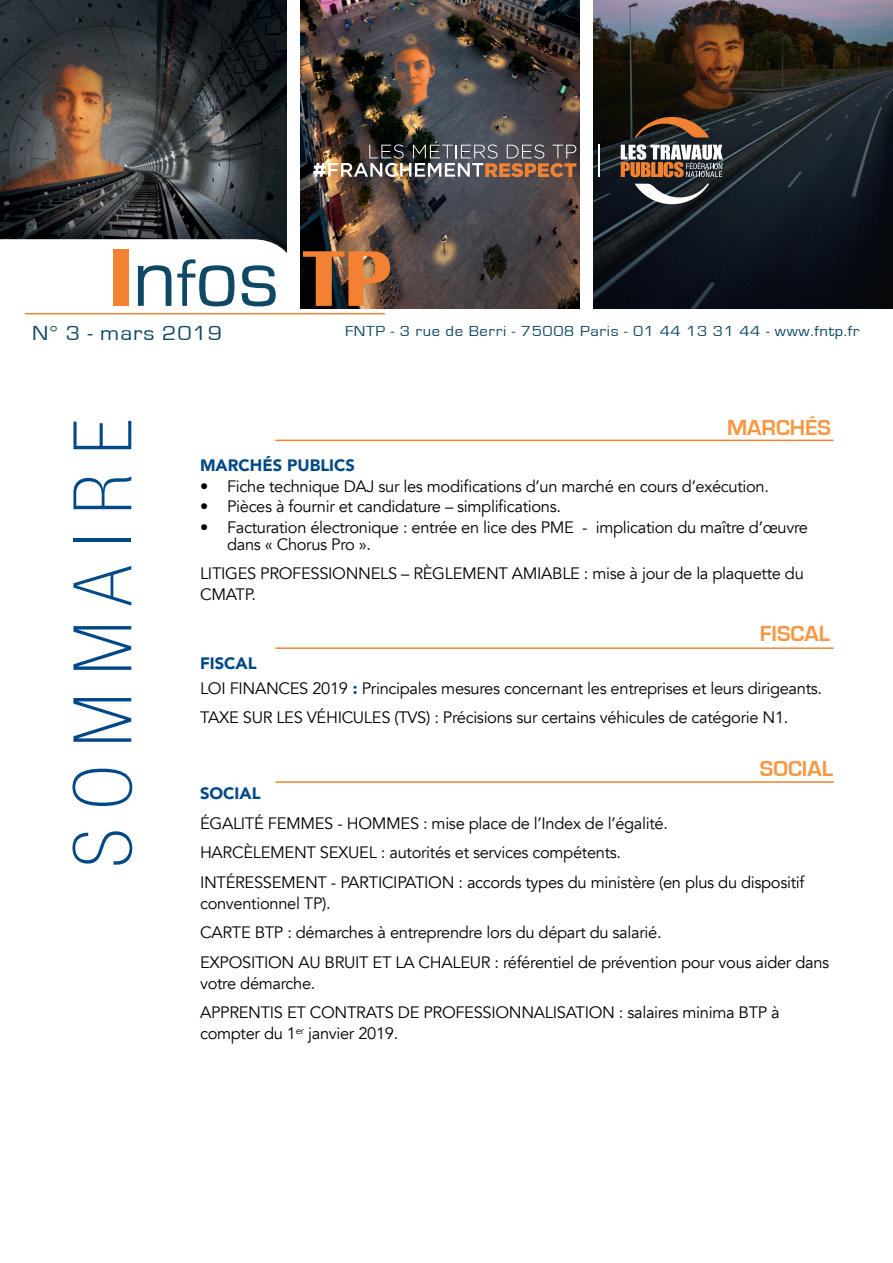
<style>
.page{position:relative;width:893px;height:1263px;background:#fff}
.page>*{position:absolute;margin:0;border:0;box-sizing:border-box;transform-origin:0 0}
.t1{font:85.5px "Eurostile";color:#0e4865}
.t2{font:100 condensed 81px "Helvetica Neue";color:#004886}
.t3{font:700 22.5px "Eurostile";color:#f79741}
.t4{font:21px "Eurostile";letter-spacing:.04em;color:#0e4865;scale:1.11 1}
.t5{font:16.5px/29.5px "Avenir";letter-spacing:-.02em;color:#000001}
.t6{font:900 16.5px "Avenir";color:#004886}
.t7{font:15px "Eurostile";letter-spacing:.04em;color:#0e4865;scale:1.11 1}
.s1{font-family:"Britannic";font-weight:700;font-size:84.3px;color:#f28231}
.s2{font-size:69px}
.s3{font-family:"Britannic";font-weight:700;font-size:81.9px;color:#f28231}
.s4{font-weight:900;color:#004886}
</style>
<div class="page">
<img style="left:0;top:0;width:287px;height:239px">
<img style="left:593px;top:0;width:300px;height:308px">
<img style="left:301px;top:0;width:279px;height:308px">
<svg style="left:0;top:239px;width:300px;height:76px"></svg>
<hr style="left:25px;top:313px;width:360px;height:1px;background:#f28231">
<svg style="left:621px;top:144px;width:102px;height:33px"></svg>
<svg style="left:635px;top:117px;width:74px;height:20px"></svg>
<svg style="left:635px;top:184px;width:74px;height:20px"></svg>
<img style="left:313px;top:141px;width:263px;height:36px">
<hr style="left:598px;top:145px;width:1px;height:32px;background:#fff">
<hr style="left:275px;top:440px;width:559px;height:1px;background:#f28231">
<hr style="left:275px;top:647px;width:559px;height:2px;background:#f28231">
<hr style="left:275px;top:781px;width:559px;height:2px;background:#f28231">
<h1 class="t1" style="left:109px;top:232px;width:283px"><span class="s1">I</span>n<span class="s2">f</span>os <span class="s3">TP</span></h1>
<p class="t4" style="left:32px;top:322px;width:173px">N° 3 - mars 2019</p>
<p class="t7" style="left:345px;top:323px;width:465px">FNTP - 3 rue de Berri - 75008 Paris - 01 44 13 31 44 - www.fntp.fr</p>
<h2 class="t2" style="left:57px;top:867px;width:449px;rotate:-90deg">S O M M A I R E</h2>
<h3 class="t3" style="left:727px;top:415px;width:105px">MARCHÉS</h3>
<p class="t6" style="left:200px;top:451px;width:156px">MARCHÉS PUBLICS</p>
<p class="t5" style="left:200px;top:471px;width:570px">• Fiche technique DAJ sur les modifications d’un marché en cours d’exécution.</p>
<p class="t5" style="left:200px;top:492px;width:362px">• Pièces à fournir et candidature – simplifications.</p>
<p class="t5" style="left:227px;top:519px;width:582px;line-height:16.5px;text-indent:-27px">• Facturation électronique : entrée en lice des PME - implication du maître d’œuvre dans « Chorus Pro ».</p>
<p class="t5" style="left:200px;top:563px;width:605px;line-height:21px">LITIGES PROFESSIONNELS – RÈGLEMENT AMIABLE : mise à jour de la plaquette du<br>CMATP.</p>
<h3 class="t3" style="left:760px;top:621px;width:72px">FISCAL</h3>
<p class="t5" style="left:200px;top:651px;width:624px;line-height:25.2px"><span class="s4">FISCAL<br></span>LOI FINANCES 2019 <span class="s4">:</span> Principales mesures concernant les entreprises et leurs dirigeants.</p>
<p class="t5" style="left:200px;top:703px;width:590px">TAXE SUR LES VÉHICULES (TVS) : Précisions sur certains véhicules de catégorie N1.</p>
<h3 class="t3" style="left:760px;top:756px;width:75px">SOCIAL</h3>
<p class="t6" style="left:200px;top:779px;width:62px">SOCIAL</p>
<p class="t5" style="left:200px;top:808px;width:606px">ÉGALITÉ FEMMES - HOMMES : mise place de l’Index de l’égalité.<br>HARCÈLEMENT SEXUEL : autorités et services compétents.<br>INTÉRESSEMENT - PARTICIPATION : accords types du ministère (en plus du dispositif</p>
<p class="t5" style="left:200px;top:888px;width:631px">conventionnel TP).<br>CARTE BTP : démarches à entreprendre lors du départ du salarié.<br>EXPOSITION AU BRUIT ET LA CHALEUR : référentiel de prévention pour vous aider dans</p>
<p class="t5" style="left:200px;top:968px;width:581px">votre démarche.<br>APPRENTIS ET CONTRATS DE PROFESSIONNALISATION : salaires minima BTP à</p>
<p class="t5" style="left:200px;top:1019px;width:200px">compter du 1<sup>er</sup> janvier 2019.</p>
</div>
